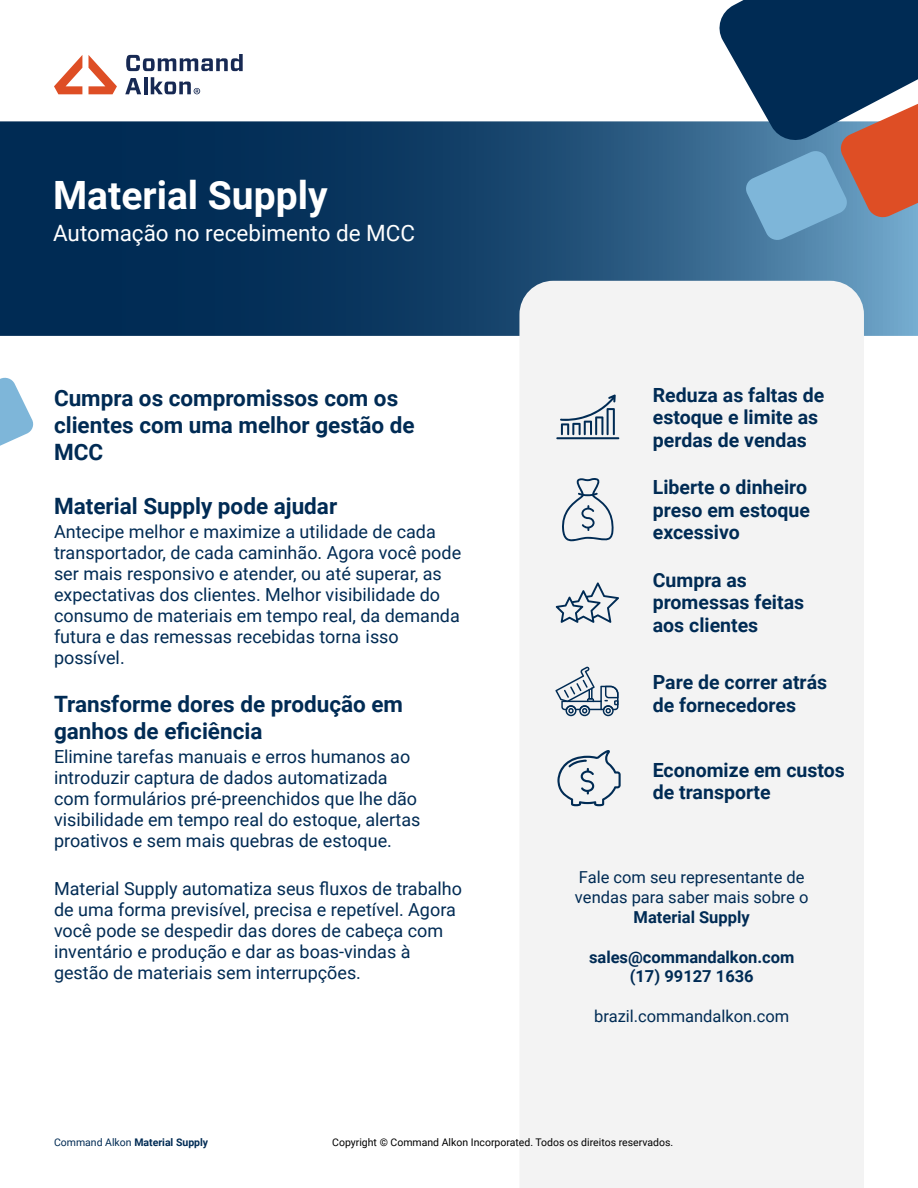
<style>
.page{position:relative;width:918px;height:1188px;background:#fff}
.page>*{position:absolute;margin:0;border:0;box-sizing:border-box;transform-origin:0 0}
.Product_Name__h1{font:700 39px "Roboto";color:#fff}
.t1{font:700 22.5px/27px "Roboto";color:#002b54}
.Product_Name__h1-2{font:22.5px "Roboto";color:#fff}
.Icon_Text{font:700 19.5px/22.5px "Roboto";color:#002b54}
.Body{font:18px/21px "Roboto";color:#002b54}
.Ending_Statement{font:16.5px "Roboto";color:#002b54}
.Ending_Statement-2{font:700 16.5px "Roboto";color:#002b54}
.Copyright{font:10.5px "Roboto";color:#000}
.Bottom_Text_-_Product_Name{font:700 10.5px "Roboto";color:#002b54}
.s1{font-weight:400}
</style>
<div class="page">
<svg style="left:126px;top:54px;width:117px;height:17px"></svg>
<svg style="left:125px;top:78px;width:16px;height:16px"></svg>
<hr style="left:144px;top:77px;width:3px;height:17px;background:#172953">
<svg style="left:89px;top:55px;width:28px;height:39px"></svg>
<svg style="left:54px;top:55px;width:28px;height:39px"></svg>
<svg style="left:151px;top:77px;width:49px;height:17px"></svg>
<svg style="left:0;top:121px;width:918px;height:215px;background:#144169"></svg>
<div style="left:519px;top:281px;width:345px;height:907px;background:#f3f3f3"></div>
<svg style="left:716px;top:0;width:202px;height:242px;background:#546781"></svg>
<svg style="left:0;top:377px;width:34px;height:69px"></svg>
<svg style="left:556px;top:394px;width:63px;height:45px"></svg>
<svg style="left:562px;top:478px;width:52px;height:63px"></svg>
<svg style="left:556px;top:582px;width:63px;height:41px"></svg>
<svg style="left:555px;top:666px;width:64px;height:50px"></svg>
<svg style="left:557px;top:750px;width:64px;height:56px"></svg>
<p class="Product_Name__h1" style="left:53px;top:168px;width:276px">Material Supply</p>
<p class="Product_Name__h1-2" style="left:53px;top:217px;width:364px">Automação no recebimento de MCC</p>
<p class="t1" style="left:54px;top:383px;width:362px">Cumpra os compromissos com os clientes com uma melhor gestão de<br>MCC</p>
<p class="t1" style="left:54px;top:491px;width:285px">Material Supply pode ajudar</p>
<p class="Body" style="left:54px;top:520px;width:409px">Antecipe melhor e maximize a utilidade de cada transportador, de cada caminhão. Agora você pode ser mais responsivo e atender, ou até superar, as expectativas dos clientes. Melhor visibilidade do consumo de materiais em tempo real, da demanda futura e das remessas recebidas torna isso possível.</p>
<p class="t1" style="left:54px;top:689px;width:351px">Transforme dores de produção em ganhos de eficiência</p>
<p class="Body" style="left:54px;top:745px;width:368px">Elimine tarefas manuais e erros humanos ao introduzir captura de dados automatizada com formulários pré-preenchidos que lhe dão visibilidade em tempo real do estoque, alertas proativos e sem mais quebras de estoque.</p>
<p class="Body" style="left:54px;top:878px;width:410px">Material Supply automatiza seus fluxos de trabalho de uma forma previsível, precisa e repetível. Agora você pode se despedir das dores de cabeça com inventário e produção e dar as boas-vindas à gestão de materiais sem interrupções.</p>
<p class="Icon_Text" style="left:653px;top:383px;width:173px">Reduza as faltas de estoque e limite as perdas de vendas</p>
<p class="Icon_Text" style="left:653px;top:475px;width:159px">Liberte o dinheiro preso em estoque excessivo</p>
<p class="Icon_Text" style="left:653px;top:568px;width:153px">Cumpra as promessas feitas aos clientes</p>
<p class="Icon_Text" style="left:653px;top:671px;width:176px">Pare de correr atrás de fornecedores</p>
<p class="Icon_Text" style="left:653px;top:758px;width:194px">Economize em custos de transporte</p>
<p class="Ending_Statement" style="left:579px;top:866px;width:227px">Fale com seu representante de</p>
<p class="Ending_Statement" style="left:575px;top:886px;width:235px">vendas para saber mais sobre o</p>
<p class="Ending_Statement-2" style="left:634px;top:906px;width:118px">Material Supply</p>
<p class="Ending_Statement-2" style="left:589px;top:945px;width:207px">sales@commandalkon.com</p>
<p class="Ending_Statement-2" style="left:630px;top:965px;width:126px">(17) 99127 1636</p>
<p class="Ending_Statement" style="left:594px;top:1005px;width:197px">brazil.commandalkon.com</p>
<p class="Bottom_Text_-_Product_Name" style="left:54px;top:1135px;width:156px"><span class="s1">Command Alkon</span> Material Supply</p>
<p class="Copyright" style="left:332px;top:1135px;width:343px">Copyright © Command Alkon Incorporated. Todos os direitos reservados.</p>
</div>
